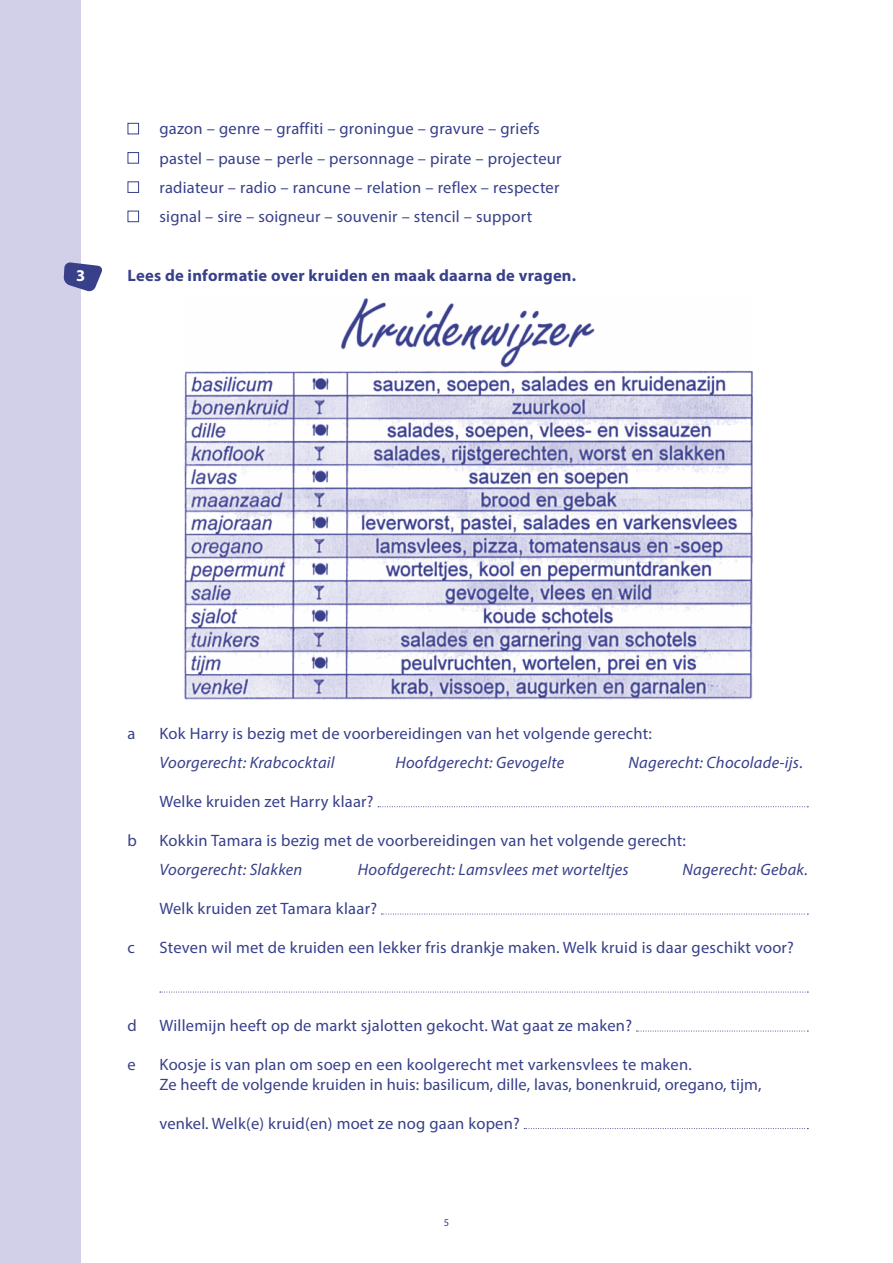
<style>
.page{position:relative;width:893px;height:1263px;background:#fff}
.page>*{position:absolute;margin:0;border:0;box-sizing:border-box;transform-origin:0 0}
.t1{font:16.5px/29.2px "Myriad Pro";letter-spacing:.015em;color:#38408a}
.t2{font:italic 16.5px "Myriad Pro";letter-spacing:.015em;color:#38408a}
.t3{font:700 16.5px "Myriad Pro";letter-spacing:.015em;color:#38408a}
.t4{font:700 16.5px "Myriad Pro";color:#fefefe}
.t5{font:10.5px "Myriad Pro";color:#38408a}
.s1{font-style:normal}
</style>
<div class="page">
<div style="left:0;top:0;width:81px;height:1263px;background:#d1d0e8"></div>
<svg style="left:378px;top:806px;width:430px;height:1px"></svg>
<svg style="left:381px;top:914px;width:427px;height:1px"></svg>
<svg style="left:160px;top:992px;width:648px;height:1px"></svg>
<svg style="left:636px;top:1031px;width:172px;height:1px"></svg>
<svg style="left:524px;top:1128px;width:284px;height:1px"></svg>
<div style="left:128px;top:123px;width:11px;height:11px;border:1px solid #38408a"></div>
<div style="left:128px;top:152px;width:11px;height:12px;border:1px solid #38408a"></div>
<div style="left:128px;top:181px;width:11px;height:12px;border:1px solid #38408a"></div>
<div style="left:128px;top:211px;width:11px;height:11px;border:1px solid #38408a"></div>
<img style="left:184px;top:298px;width:568px;height:402px">
<svg style="left:64px;top:262px;width:38px;height:30px"></svg>
<p class="t4" style="left:76px;top:264px;width:11px">3</p>
<p class="t1" style="left:159px;top:114px;width:404px">gazon – genre – graffiti – groningue – gravure – griefs pastel – pause – perle – personnage – pirate – projecteur radiateur – radio – rancune – relation – reflex – respecter signal – sire – soigneur – souvenir – stencil – support</p>
<p class="t3" style="left:128px;top:264px;width:450px">Lees de informatie over kruiden en maak daarna de vragen.</p>
<p class="t1" style="left:128px;top:718px;width:9px">a</p>
<p class="t1" style="left:159px;top:718px;width:494px">Kok Harry is bezig met de voorbereidingen van het volgende gerecht:</p>
<p class="t2" style="left:159px;top:752px;width:177px">Voorgerecht: Krabcocktail</p>
<p class="t2" style="left:395px;top:752px;width:170px">Hoofdgerecht: Gevogelte</p>
<p class="t2" style="left:629px;top:752px;width:176px">Nagerecht: Chocolade-ijs<span class="s1">.</span></p>
<p class="t1" style="left:159px;top:787px;width:216px">Welke kruiden zet Harry klaar?</p>
<p class="t1" style="left:128px;top:826px;width:11px">b</p>
<p class="t1" style="left:159px;top:826px;width:528px">Kokkin Tamara is bezig met de voorbereidingen van het volgende gerecht:</p>
<p class="t2" style="left:159px;top:860px;width:144px">Voorgerecht: Slakken</p>
<p class="t2" style="left:358px;top:860px;width:272px">Hoofdgerecht: Lamsvlees met worteltjes</p>
<p class="t2" style="left:682px;top:860px;width:127px">Nagerecht: Gebak.</p>
<p class="t1" style="left:159px;top:894px;width:219px">Welk kruiden zet Tamara klaar?</p>
<p class="t1" style="left:128px;top:933px;width:9px">c</p>
<p class="t1" style="left:159px;top:933px;width:636px">Steven wil met de kruiden een lekker fris drankje maken. Welk kruid is daar geschikt voor?</p>
<p class="t1" style="left:128px;top:1011px;width:11px">d</p>
<p class="t1" style="left:159px;top:1011px;width:474px">Willemijn heeft op de markt sjalotten gekocht. Wat gaat ze maken?</p>
<p class="t1" style="left:128px;top:1050px;width:10px">e</p>
<p class="t1" style="left:159px;top:1055px;width:603px;line-height:19.5px">Koosje is van plan om soep en een koolgerecht met varkensvlees te maken.<br>Ze heeft de volgende kruiden in huis: basilicum, dille, lavas, bonenkruid, oregano, tijm,</p>
<p class="t1" style="left:159px;top:1108px;width:362px">venkel. Welk(e) kruid(en) moet ze nog gaan kopen?</p>
<p class="t5" style="left:444px;top:1216px;width:7px">5</p>
</div>
